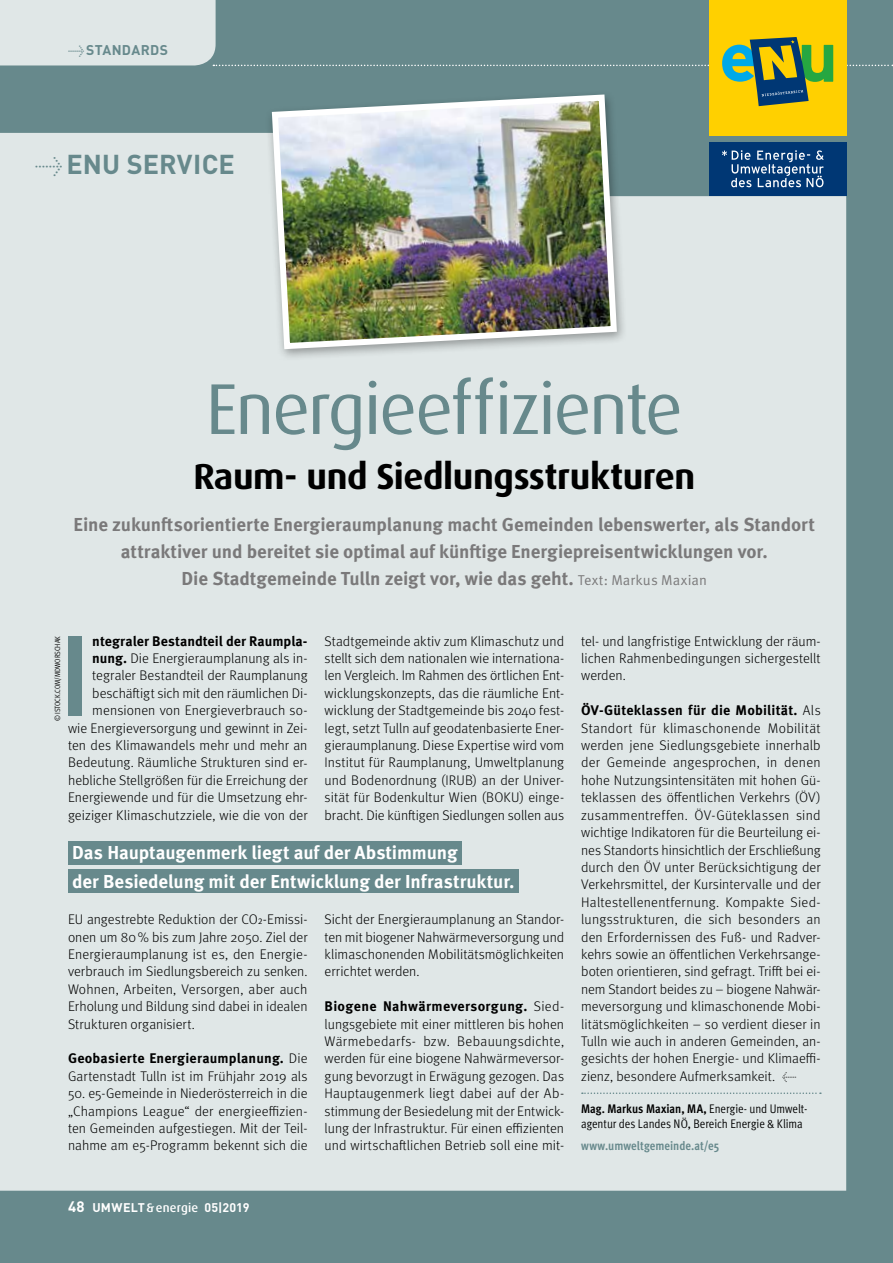
<style>
.page{position:relative;width:893px;height:1263px;background:#67898c}
.page>*{position:absolute;margin:0;border:0;box-sizing:border-box;transform-origin:0 0}
.t1{font:700 condensed 114.6px "Meta Pro";color:#67898c}
.t2{font:72px "Dax Pro";letter-spacing:-.03em;color:#67898c}
.t3{font:700 36px "Dax Pro";letter-spacing:-.01em;color:#000}
.t4{font:700 27px "DIN Pro";letter-spacing:.005em;color:#67898c}
.t5{font:700 18.75px/27px "Meta Pro";letter-spacing:-.005em;color:#7a797a;text-align:center}
.t6{font:700 18.75px/28.5px "Meta Pro";letter-spacing:-.005em;color:#fff}
.t7{font:300 13.95px/17.4px "Meta Pro";color:#000;text-align:justify}
.t8{font:700 13.95px "DIN Pro";letter-spacing:.025em;color:#67898c}
.t9{font:12.45px "Meta Pro Cond Norm";letter-spacing:-.005em;color:#000}
.t10{font:700 condensed 12.45px "Meta Pro";letter-spacing:.005em;color:#000}
.t11{font:700 condensed 12.45px "Meta Pro";color:#67898c}
.t12{font:700 12.45px "DIN Pro";letter-spacing:.025em;color:#fff}
.t13{font:7.5px "Meta Pro Cond Norm";letter-spacing:-.005em;color:#000}
.s1{font-family:"Meta Pro Norm";font-weight:400}
.s2{font-family:"Meta Pro";font-weight:300}
.s3{font-family:"Meta Pro Norm";font-weight:400;font-size:14.25px}
.s4{font-weight:700}
.s5{font-family:"Meta Pro Cond Norm";font-weight:400;font-stretch:normal}
.s6{font-size:15px}
.s7{font-family:"Dax Pro";font-weight:500}
</style>
<div class="page">
<div style="left:0;top:133px;width:846px;height:1058px;background:#e0e7e7"></div>
<div style="left:709px;top:143px;width:137px;height:53px;background:#003774"></div>
<svg style="left:722px;top:150px;width:102px;height:37px"></svg>
<div style="left:709px;top:0;width:137px;height:135px;background:#ffd000"></div>
<svg style="left:0;top:0;width:893px;height:106px"></svg>
<svg style="left:582px;top:1092px;width:239px;height:2px"></svg>
<div style="left:68px;top:841px;width:394px;height:23px;background:#67898c"></div>
<div style="left:68px;top:870px;width:451px;height:23px;background:#67898c"></div>
<div style="left:265px;top:89px;width:363px;height:272px;background:#000;opacity:.35"></div>
<img style="left:269px;top:91px;width:351px;height:261px">
<p class="t8" style="left:68px;top:39px;width:102px"><span class="s1">→</span>STANDARDS</p>
<h3 class="t4" style="left:35px;top:142px;width:201px"><span class="s2">→</span>ENU SERVICE</h3>
<h2 class="t2" style="left:206px;top:363px;width:478px">Energieeffiziente</h2>
<h3 class="t3" style="left:193px;top:454px;width:503px">Raum- und Siedlungsstrukturen</h3>
<p class="t5" style="left:74px;top:510px;width:743px">Eine zukunftsorientierte Energieraumplanung macht Gemeinden lebenswerter, als Standort attraktiver und bereitet sie optimal auf künftige Energiepreisentwicklungen vor.<br>Die Stadtgemeinde Tulln zeigt vor, wie das geht. <span class="s3">Text: Markus Maxian</span></p>
<p class="t7" style="left:68px;top:631px;width:241px;text-align:right"><span class="s4">ntegraler Bestandteil der Raumpla&shy;nung.</span> Die Energieraumplanung als in&shy;tegraler Bestandteil der Raumplanung beschäftigt sich mit den räumlichen Di&shy;mensionen von Energieverbrauch so-<br>wie Energieversorgung und gewinnt in Zei&shy;ten des Klimawandels mehr und mehr an Bedeutung. Räumliche Strukturen sind er&shy;hebliche Stellgrößen für die Erreichung der Energiewende und für die Umsetzung ehr&shy;geiziger Klimaschutzziele, wie die von der</p>
<h1 class="t1" style="left:60px;top:587px;width:31px">I</h1>
<p class="t13" style="left:52px;top:721px;width:87px;rotate:-90deg">© ISTOCK.COM/MDWORSCHAK</p>
<p class="t7" style="left:325px;top:631px;width:241px">Stadtgemeinde aktiv zum Klimaschutz und stellt sich dem nationalen wie internationa&shy;len Vergleich. Im Rahmen des örtlichen Ent&shy;wicklungskonzepts, das die räumliche Ent&shy;wicklung der Stadtgemeinde bis 2040 fest&shy;legt, setzt Tulln auf geodatenbasierte Ener&shy;gieraumplanung. Diese Expertise wird vom Institut für Raumplanung, Umweltplanung und Bodenordnung (IRUB) an der Univer&shy;sität für Bodenkultur Wien (BOKU) einge&shy;bracht. Die künftigen Siedlungen sollen aus</p>
<h3 class="t6" style="left:72px;top:837px;width:444px">Das Hauptaugenmerk liegt auf der Abstimmung<br>der Besiedelung mit der Entwicklung der Infrastruktur.</h3>
<p class="t7" style="left:68px;top:910px;width:241px">EU angestrebte Reduktion der CO2-Emissi&shy;onen um 80% bis zum Jahre 2050. Ziel der Energieraumplanung ist es, den Energie&shy;verbrauch im Siedlungsbereich zu senken.<br>Wohnen, Arbeiten, Versorgen, aber auch Erholung und Bildung sind dabei in idealen Strukturen organisiert.</p>
<p class="t7" style="left:68px;top:1049px;width:241px"><span class="s4">Geobasierte Energieraumplanung.</span> Die<br>Gartenstadt Tulln ist im Frühjahr 2019 als</p>
<p class="t7" style="left:68px;top:1084px;width:241px">50. e5-Gemeinde in Niederösterreich in die „Champions League“ der energieeffizien&shy;ten Gemeinden aufgestiegen. Mit der Teil&shy;nahme am e5-Programm bekennt sich die</p>
<p class="t7" style="left:325px;top:910px;width:241px">Sicht der Energieraumplanung an Standor&shy;ten mit biogener Nahwärmeversorgung und klimaschonenden Mobilitätsmöglichkeiten errichtet werden.</p>
<p class="t7" style="left:325px;top:997px;width:241px"><span class="s4">Biogene Nahwärmeversorgung.</span> Sied&shy;lungsgebiete mit einer mittleren bis hohen Wärmebedarfs- bzw. Bebauungsdichte, werden für eine biogene Nahwärmeversor&shy;gung bevorzugt in Erwägung gezogen. Das Hauptaugenmerk liegt dabei auf der Ab&shy;stimmung der Besiedelung mit der Entwick&shy;lung der Infrastruktur. Für einen effizienten und wirtschaftlichen Betrieb soll eine mit-</p>
<p class="t7" style="left:581px;top:631px;width:241px">tel- und langfristige Entwicklung der räum&shy;lichen Rahmenbedingungen sichergestellt werden.</p>
<p class="t7" style="left:581px;top:701px;width:241px"><span class="s4">ÖV-Güteklassen für die Mobilität.</span> Als Standort für klimaschonende Mobilität werden jene Siedlungsgebiete innerhalb der Gemeinde angesprochen, in denen hohe Nutzungsintensitäten mit hohen Gü&shy;teklassen des öffentlichen Verkehrs (ÖV) zusammentreffen. ÖV-Güteklassen sind wichtige Indikatoren für die Beurteilung ei&shy;nes Standorts hinsichtlich der Erschließung durch den ÖV unter Berücksichtigung der Verkehrsmittel, der Kursintervalle und der Haltestellenentfernung. Kompakte Sied&shy;lungsstrukturen, die sich besonders an den Erfordernissen des Fuß- und Radver&shy;kehrs sowie an öffentlichen Verkehrsange&shy;boten orientieren, sind gefragt. Trifft bei ei&shy;nem Standort beides zu – biogene Nahwär&shy;meversorgung und klimaschonende Mobi&shy;litätsmöglichkeiten – so verdient dieser in Tulln wie auch in anderen Gemeinden, an&shy;gesichts der hohen Energie- und Klimaeffi&shy;zienz, besondere Aufmerksamkeit. ←</p>
<p class="t10" style="left:581px;top:1099px;width:228px">Mag. Markus Maxian, MA, <span class="s5">Energie- und Umwelt-</span></p>
<p class="t9" style="left:581px;top:1115px;width:223px">agentur des Landes NÖ, Bereich Energie &amp; Klima</p>
<p class="t11" style="left:581px;top:1136px;width:140px">www.umweltgemeinde.at/e5</p>
<p class="t12" style="left:68px;top:1196px;width:183px"><span class="s6">48</span> UMWELT<span class="s7">&amp;energie</span> 05|2019</p>
</div>
